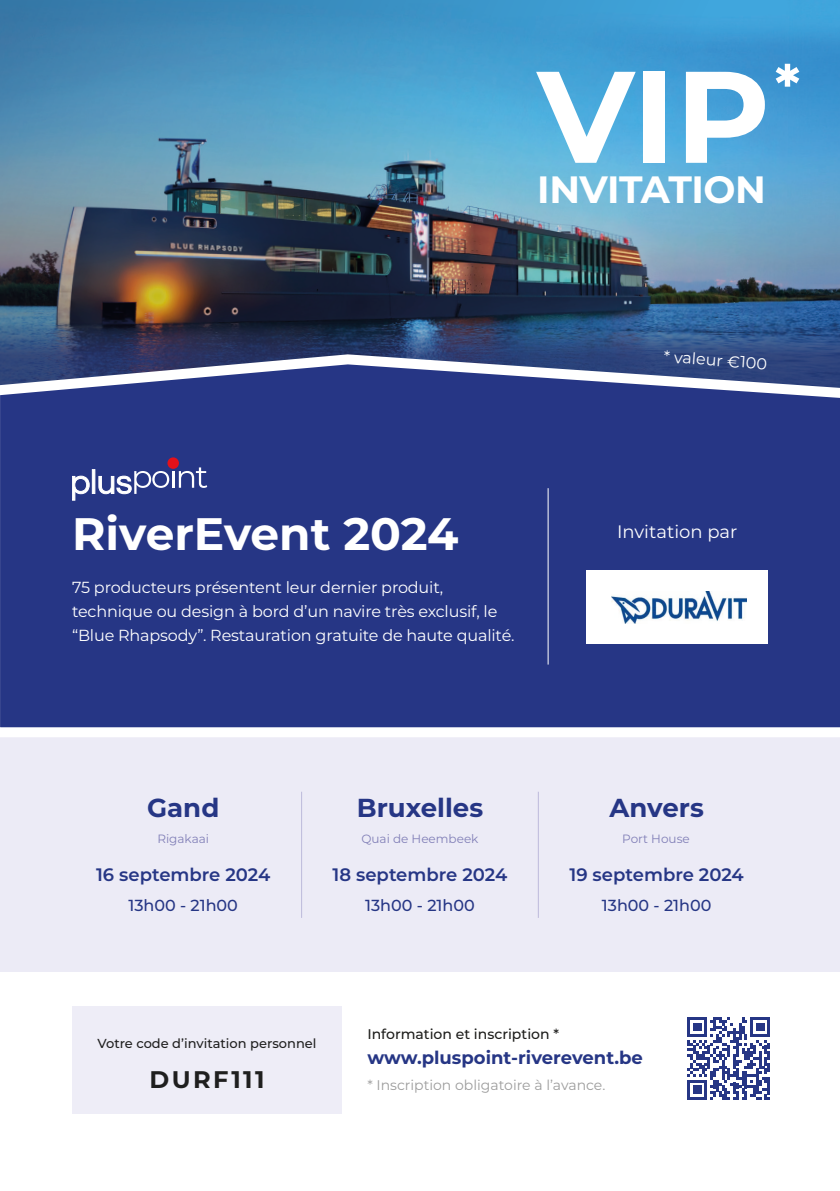
<style>
.page{position:relative;width:840px;height:1191px;background:#fff}
.page>*{position:absolute;margin:0;border:0;box-sizing:border-box;transform-origin:0 0}
.t1{font:700 130px "Montserrat";color:#fff}
.t2{font:700 58px "Montserrat";color:#fff}
.t3{font:700 45.4px "Montserrat";letter-spacing:-.005em;color:#fff}
.t4{font:700 38px "Montserrat";letter-spacing:-.01em;color:#fff}
.t5{font:700 26px "Montserrat";color:#263685}
.t6{font:700 24px "Montserrat";letter-spacing:.1em;color:#1f1f1f}
.t7{font:600 18px "Montserrat";color:#263685}
.t8{font:700 18px "Montserrat";color:#263685}
.t9{font:18px "Montserrat";color:#fff}
.t10{font:16px "Montserrat";letter-spacing:-.01em;color:#fff}
.t11{font:500 16px "Montserrat";color:#263685}
.t12{font:14px "Montserrat";color:#9d9d9d}
.t13{font:500 14px "Montserrat";color:#1d1d1b}
.t14{font:500 13px "Montserrat";color:#1f1f1f}
.t15{font:12px "Montserrat";color:#817fb7}
</style>
<div class="page">
<img style="left:0;top:0;width:839px;height:349px">
<img style="left:1px;top:322px;width:838px;height:27px">
<div style="left:72px;top:1006px;width:270px;height:108px;background:#eeedf7"></div>
<div style="left:0;top:726px;width:839px;height:245px;background:#ecebf6"></div>
<svg style="left:0;top:349px;width:839px;height:388px;background:#32418a"></svg>
<svg style="left:72px;top:475px;width:18px;height:25px"></svg>
<div style="left:92px;top:469px;width:3px;height:25px;background:#fff;border:1px solid #fff"></div>
<svg style="left:98px;top:457px;width:109px;height:37px;background:#535a99"></svg>
<hr style="left:301px;top:791px;width:1px;height:127px;background:#bdbadb">
<hr style="left:537px;top:791px;width:1px;height:127px;background:#bdbadb">
<svg style="left:687px;top:1017px;width:82px;height:82px"></svg>
<div style="left:586px;top:570px;width:181px;height:74px;background:#fff"></div>
<img style="left:611px;top:591px;width:135px;height:32px">
<hr style="left:547px;top:488px;width:1px;height:176px;background:#fff">
<p class="t1" style="left:537px;top:23px;width:234px">VIP</p>
<p class="t2" style="left:774px;top:44px;width:27px">*</p>
<p class="t4" style="left:537px;top:162px;width:230px">INVITATION</p>
<p class="t10" style="left:664px;top:345px;width:105px;rotate:4deg">* valeur €100</p>
<p class="t3" style="left:72px;top:501px;width:387px">RiverEvent 2024</p>
<p class="t9" style="left:616px;top:519px;width:122px">Invitation par</p>
<p class="t10" style="left:72px;top:576px;width:372px">75 producteurs présentent leur dernier produit,</p>
<p class="t10" style="left:72px;top:600px;width:426px">technique ou design à bord d’un navire très exclusif, le</p>
<p class="t10" style="left:72px;top:624px;width:444px">“Blue Rhapsody”. Restauration gratuite de haute qualité.</p>
<p class="t5" style="left:147px;top:789px;width:74px">Gand</p>
<p class="t5" style="left:356px;top:789px;width:128px">Bruxelles</p>
<p class="t5" style="left:609px;top:789px;width:96px">Anvers</p>
<p class="t15" style="left:157px;top:830px;width:53px">Rigakaai</p>
<p class="t15" style="left:361px;top:830px;width:118px">Quai de Heembeek</p>
<p class="t15" style="left:622px;top:830px;width:69px">Port House</p>
<p class="t7" style="left:96px;top:861px;width:176px">16 septembre 2024</p>
<p class="t11" style="left:128px;top:894px;width:111px">13h00 - 21h00</p>
<p class="t7" style="left:332px;top:861px;width:176px">18 septembre 2024</p>
<p class="t11" style="left:365px;top:894px;width:111px">13h00 - 21h00</p>
<p class="t7" style="left:569px;top:861px;width:176px">19 septembre 2024</p>
<p class="t11" style="left:601px;top:894px;width:111px">13h00 - 21h00</p>
<p class="t14" style="left:97px;top:1033px;width:220px">Votre code d’invitation personnel</p>
<p class="t6" style="left:149px;top:1062px;width:116px">DURF111</p>
<p class="t13" style="left:367px;top:1023px;width:193px">Information et inscription *</p>
<p class="t8" style="left:367px;top:1044px;width:277px">www.pluspoint-riverevent.be</p>
<p class="t12" style="left:367px;top:1075px;width:239px">* Inscription obligatoire à l’avance.</p>
</div>
